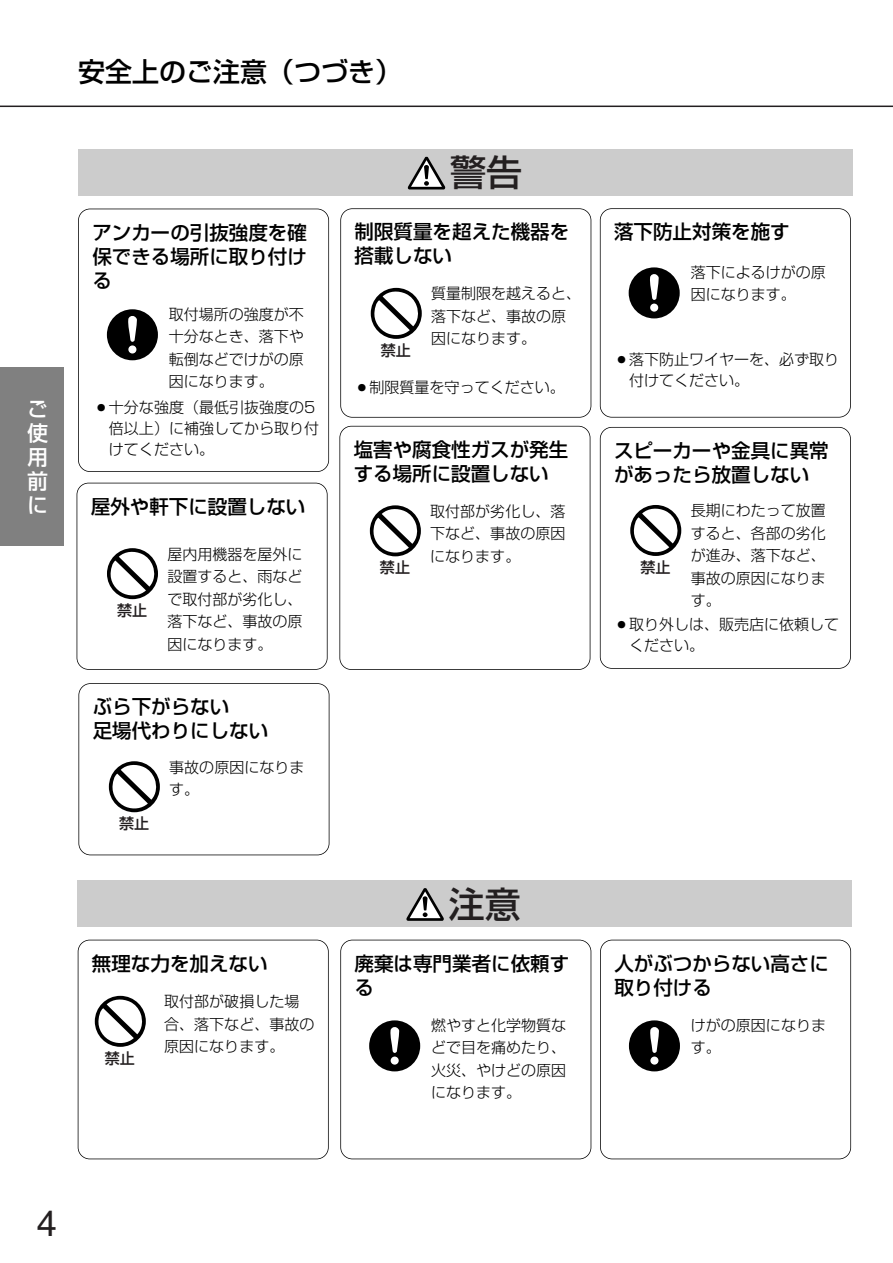
<style>
.page{position:relative;width:893px;height:1263px;background:#fff}
.page>*{position:absolute;margin:0;border:0;box-sizing:border-box;transform-origin:0 0}
.t1{font:500 36px "Shin Go";color:#231f20}
.t2{font:36px "Helvetica";color:#231f20}
.t3{font:500 27px "Shin Go";color:#000}
.t4{font:500 21px/24px "Shin Go";color:#fff;text-align:justify}
.t5{font:500 19.5px/24px "Shin Go";color:#000}
.t6{font:300 15px/22.5px "Shin Go";color:#000}
.t7{font:500 15px "Shin Go";color:#231f20}
</style>
<div class="page">
<hr style="left:0;top:106px;width:892px;height:1px;background:#231f20">
<div style="left:0;top:368px;width:64px;height:178px;background:#808080"></div>
<div style="left:79px;top:149px;width:773px;height:47px;background:#ccc"></div>
<svg style="left:407px;top:157px;width:38px;height:33px"></svg>
<div style="left:78px;top:209px;width:251px;height:263px;border:2px solid #000;border-radius:12px"></div>
<div style="left:107px;top:309px;width:51px;height:51px;background:#000;border-radius:50%"></div>
<div style="left:128px;top:345px;width:8px;height:9px;background:#fff;border-radius:50%"></div>
<svg style="left:128px;top:316px;width:9px;height:26px"></svg>
<div style="left:600px;top:208px;width:250px;height:210px;border:2px solid #000;border-radius:12px"></div>
<div style="left:628px;top:267px;width:51px;height:51px;background:#000;border-radius:50%"></div>
<div style="left:650px;top:304px;width:8px;height:8px;background:#fff;border-radius:50%"></div>
<svg style="left:650px;top:274px;width:8px;height:26px"></svg>
<div style="left:77px;top:483px;width:250px;height:187px;border:2px solid #000;border-radius:12px"></div>
<svg style="left:107px;top:548px;width:51px;height:51px"></svg>
<svg style="left:110px;top:551px;width:45px;height:46px"></svg>
<div style="left:340px;top:208px;width:251px;height:210px;border:2px solid #000;border-radius:12px"></div>
<svg style="left:371px;top:288px;width:51px;height:51px"></svg>
<svg style="left:373px;top:290px;width:46px;height:46px"></svg>
<div style="left:77px;top:880px;width:774px;height:47px;background:#ccc"></div>
<svg style="left:406px;top:888px;width:38px;height:33px"></svg>
<div style="left:78px;top:683px;width:251px;height:172px;border:2px solid #000;border-radius:12px"></div>
<svg style="left:109px;top:761px;width:51px;height:51px"></svg>
<svg style="left:111px;top:764px;width:46px;height:46px"></svg>
<div style="left:339px;top:426px;width:251px;height:244px;border:2px solid #000;border-radius:12px"></div>
<svg style="left:370px;top:505px;width:51px;height:51px"></svg>
<svg style="left:372px;top:508px;width:46px;height:46px"></svg>
<div style="left:600px;top:427px;width:250px;height:242px;border:2px solid #000;border-radius:12px"></div>
<svg style="left:630px;top:505px;width:51px;height:51px"></svg>
<svg style="left:633px;top:507px;width:45px;height:46px"></svg>
<div style="left:78px;top:940px;width:251px;height:219px;border:2px solid #000;border-radius:12px"></div>
<svg style="left:95px;top:996px;width:51px;height:51px"></svg>
<svg style="left:97px;top:998px;width:46px;height:46px"></svg>
<div style="left:340px;top:940px;width:251px;height:219px;border:2px solid #000;border-radius:12px"></div>
<div style="left:369px;top:1020px;width:51px;height:51px;background:#000;border-radius:50%"></div>
<div style="left:390px;top:1057px;width:9px;height:8px;background:#fff;border-radius:50%"></div>
<svg style="left:390px;top:1027px;width:9px;height:26px"></svg>
<div style="left:600px;top:940px;width:251px;height:219px;border:2px solid #000;border-radius:12px"></div>
<div style="left:629px;top:1020px;width:51px;height:51px;background:#000;border-radius:50%"></div>
<div style="left:650px;top:1057px;width:8px;height:8px;background:#fff;border-radius:50%"></div>
<svg style="left:650px;top:1027px;width:9px;height:26px"></svg>
<h3 class="t4" style="left:27px;top:399px;width:22px">ご使用前に</h3>
<h2 class="t3" style="left:78px;top:62px;width:326px">安全上のご注意（つづき）</h2>
<h1 class="t1" style="left:450px;top:159px;width:74px">警告</h1>
<h3 class="t5" style="left:92px;top:223px;width:216px;text-align:justify">アンカーの引抜強度を確保できる場所に取り付ける</h3>
<p class="t6" style="left:169px;top:305px;width:136px;text-align:justify">取付場所の強度が不十分なとき、落下や転倒などでけがの原因になります。</p>
<p class="t6" style="left:109px;top:399px;width:211px;line-height:21px;text-indent:-15px">○十分な強度（最低引抜強度の5倍以上）に補強してから取り付けてください。</p>
<h3 class="t5" style="left:91px;top:497px;width:216px">屋外や軒下に設置しない</h3>
<p class="t7" style="left:117px;top:605px;width:32px">禁止</p>
<p class="t6" style="left:167px;top:545px;width:136px;text-align:justify">屋内用機器を屋外に設置すると、雨などで取付部が劣化し、落下など、事故の原因になります。</p>
<h3 class="t5" style="left:93px;top:697px;width:177px">ぶら下がらない<br>足場代わりにしない</h3>
<p class="t7" style="left:119px;top:818px;width:32px">禁止</p>
<p class="t6" style="left:169px;top:758px;width:136px">事故の原因になります。</p>
<h3 class="t5" style="left:92px;top:954px;width:177px">無理な力を加えない</h3>
<p class="t7" style="left:105px;top:1052px;width:32px">禁止</p>
<p class="t6" style="left:164px;top:992px;width:151px">取付部が破損した場合、落下など、事故の原因になります。</p>
<h3 class="t5" style="left:354px;top:222px;width:216px">制限質量を超えた機器を搭載しない</h3>
<p class="t6" style="left:431px;top:285px;width:151px">質量制限を越えると、落下など、事故の原因になります。</p>
<p class="t6" style="left:354px;top:378px;width:212px">○制限質量を守ってください。</p>
<p class="t7" style="left:381px;top:344px;width:32px">禁止</p>
<h3 class="t5" style="left:354px;top:440px;width:216px">塩害や腐食性ガスが発生する場所に設置しない</h3>
<p class="t7" style="left:380px;top:562px;width:32px">禁止</p>
<p class="t6" style="left:430px;top:502px;width:136px;text-align:justify">取付部が劣化し、落下など、事故の原因になります。</p>
<h1 class="t1" style="left:449px;top:891px;width:74px">注意</h1>
<h3 class="t5" style="left:354px;top:954px;width:216px">廃棄は専門業者に依頼する</h3>
<p class="t6" style="left:431px;top:1016px;width:136px;text-align:justify">燃やすと化学物質などで目を痛めたり、火災、やけどの原因になります。</p>
<h3 class="t5" style="left:614px;top:222px;width:177px">落下防止対策を施す</h3>
<p class="t6" style="left:690px;top:263px;width:137px">落下によるけがの原因になります。</p>
<p class="t6" style="left:629px;top:351px;width:211px;line-height:21px;text-indent:-15px">○落下防止ワイヤーを、必ず取り付けてください。</p>
<h3 class="t5" style="left:614px;top:441px;width:216px">スピーカーや金具に異常があったら放置しない</h3>
<p class="t6" style="left:690px;top:502px;width:137px;text-align:justify">長期にわたって放置すると、各部の劣化が進み、落下など、事故の原因になります。</p>
<p class="t6" style="left:629px;top:615px;width:211px;line-height:21px;text-indent:-15px">○取り外しは、販売店に依頼してください。</p>
<p class="t7" style="left:640px;top:562px;width:32px">禁止</p>
<h3 class="t5" style="left:614px;top:954px;width:216px">人がぶつからない高さに取り付ける</h3>
<p class="t6" style="left:691px;top:1016px;width:136px">けがの原因になります。</p>
<h1 class="t2" style="left:37px;top:1211px;width:22px">4</h1>
</div>
